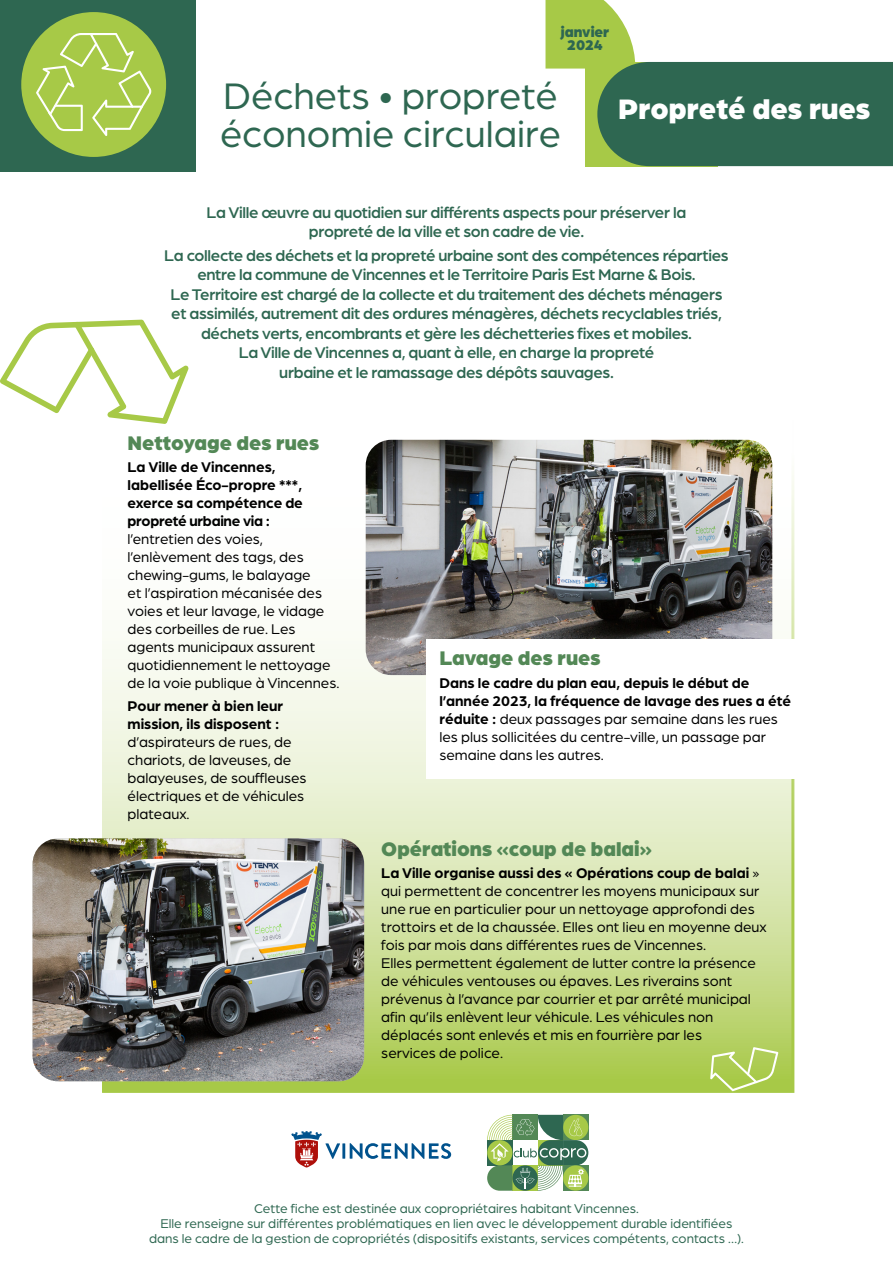
<style>
.page{position:relative;width:893px;height:1263px;background:#fff}
.page>*{position:absolute;margin:0;border:0;box-sizing:border-box;transform-origin:0 0}
.t1{font:39.3px/38.5px "Arboria";color:#2e6751}
.t2{font:900 30px "Arboria";color:#fff}
.t3{font:900 21px "Arboria";color:#538856}
.t4{font:500 16.5px/19.5px "Arboria";letter-spacing:-.02em;color:#2e6751;text-align:center}
.t5{font:15px/18px "Arboria";color:#000}
.t6{font:700 15px/18px "Arboria";color:#000}
.t7{font:900 15px/13.5px "Arboria";color:#2e6751;text-align:center}
.t8{font:13.5px/15px "Arboria";color:#2e6751;text-align:center}
.s1{font-weight:700}
</style>
<div class="page">
<svg style="left:487px;top:1115px;width:101px;height:76px"></svg>
<hr style="left:342px;top:1143px;width:3px;height:16px;background:#00528d">
<svg style="left:350px;top:1143px;width:101px;height:16px"></svg>
<svg style="left:291px;top:1131px;width:49px;height:36px"></svg>
<svg style="left:545px;top:0;width:348px;height:166px"></svg>
<div style="left:0;top:0;width:196px;height:172px;background:#2e6751"></div>
<div style="left:21px;top:12px;width:145px;height:145px;background:#a7c947;border-radius:50%"></div>
<svg style="left:36px;top:33px;width:116px;height:103px"></svg>
<svg style="left:99px;top:439px;width:696px;height:654px"></svg>
<svg style="left:0;top:320px;width:189px;height:104px"></svg>
<svg style="left:710px;top:1047px;width:68px;height:44px;background:#b8d36b"></svg>
<img style="left:366px;top:440px;width:406px;height:235px">
<img style="left:33px;top:838px;width:331px;height:243px">
<div style="left:427px;top:640px;width:415px;height:139px;background:#fff"></div>
<p class="t7" style="left:561px;top:24px;width:50px">janvier<br>2024</p>
<h1 class="t1" style="left:220px;top:75px;width:342px">Déchets • propreté économie circulaire</h1>
<h2 class="t2" style="left:618px;top:87px;width:254px">Propreté des rues</h2>
<p class="t4" style="left:207px;top:201px;width:481px">La Ville œuvre au quotidien sur différents aspects pour préserver la propreté de la ville et son cadre de vie.</p>
<p class="t4" style="left:164px;top:245px;width:566px">La collecte des déchets et la propreté urbaine sont des compétences réparties entre la commune de Vincennes et le Territoire Paris Est Marne &amp; Bois.<br>Le Territoire est chargé de la collecte et du traitement des déchets ménagers et assimilés, autrement dit des ordures ménagères, déchets recyclables triés, déchets verts, encombrants et gère les déchetteries fixes et mobiles.<br>La Ville de Vincennes a, quant à elle, en charge la propreté<br>urbaine et le ramassage des dépôts sauvages.</p>
<h3 class="t3" style="left:128px;top:428px;width:193px">Nettoyage des rues</h3>
<p class="t6" style="left:128px;top:457px;width:177px">La Ville de Vincennes, labellisée Éco-propre ***, exerce sa compétence de propreté urbaine via :</p>
<p class="t5" style="left:128px;top:530px;width:213px">l’entretien des voies, l’enlèvement des tags, des chewing-gums, le balayage<br>et l’aspiration mécanisée des voies et leur lavage, le vidage des corbeilles de rue. Les agents municipaux assurent quotidiennement le nettoyage de la voie publique à Vincennes.</p>
<p class="t6" style="left:128px;top:696px;width:157px">Pour mener à bien leur mission, ils disposent :</p>
<p class="t5" style="left:128px;top:732px;width:181px">d’aspirateurs de rues, de chariots, de laveuses, de balayeuses, de souffleuses électriques et de véhicules plateaux.</p>
<h3 class="t3" style="left:439px;top:643px;width:163px">Lavage des rues</h3>
<p class="t5" style="left:439px;top:673px;width:353px"><span class="s1">Dans le cadre du plan eau, depuis le début de l’année 2023, la fréquence de lavage des rues a été réduite :</span> deux passages par semaine dans les rues les plus sollicitées du centre-ville, un passage par semaine dans les autres.</p>
<h3 class="t3" style="left:381px;top:834px;width:272px">Opérations «coup de balai»</h3>
<p class="t5" style="left:381px;top:863px;width:387px"><span class="s1">La Ville organise aussi des « Opérations coup de balai</span> » qui permettent de concentrer les moyens municipaux sur une rue en particulier pour un nettoyage approfondi des trottoirs et de la chaussée. Elles ont lieu en moyenne deux fois par mois dans différentes rues de Vincennes.<br>Elles permettent également de lutter contre la présence de véhicules ventouses ou épaves. Les riverains sont prévenus à l’avance par courrier et par arrêté municipal afin qu’ils enlèvent leur véhicule. Les véhicules non déplacés sont enlevés et mis en fourrière par les<br>services de police.</p>
<p class="t8" style="left:149px;top:1201px;width:596px">Cette fiche est destinée aux copropriétaires habitant Vincennes.<br>Elle renseigne sur différentes problématiques en lien avec le développement durable identifiées dans le cadre de la gestion de copropriétés (dispositifs existants, services compétents, contacts …).</p>
</div>
